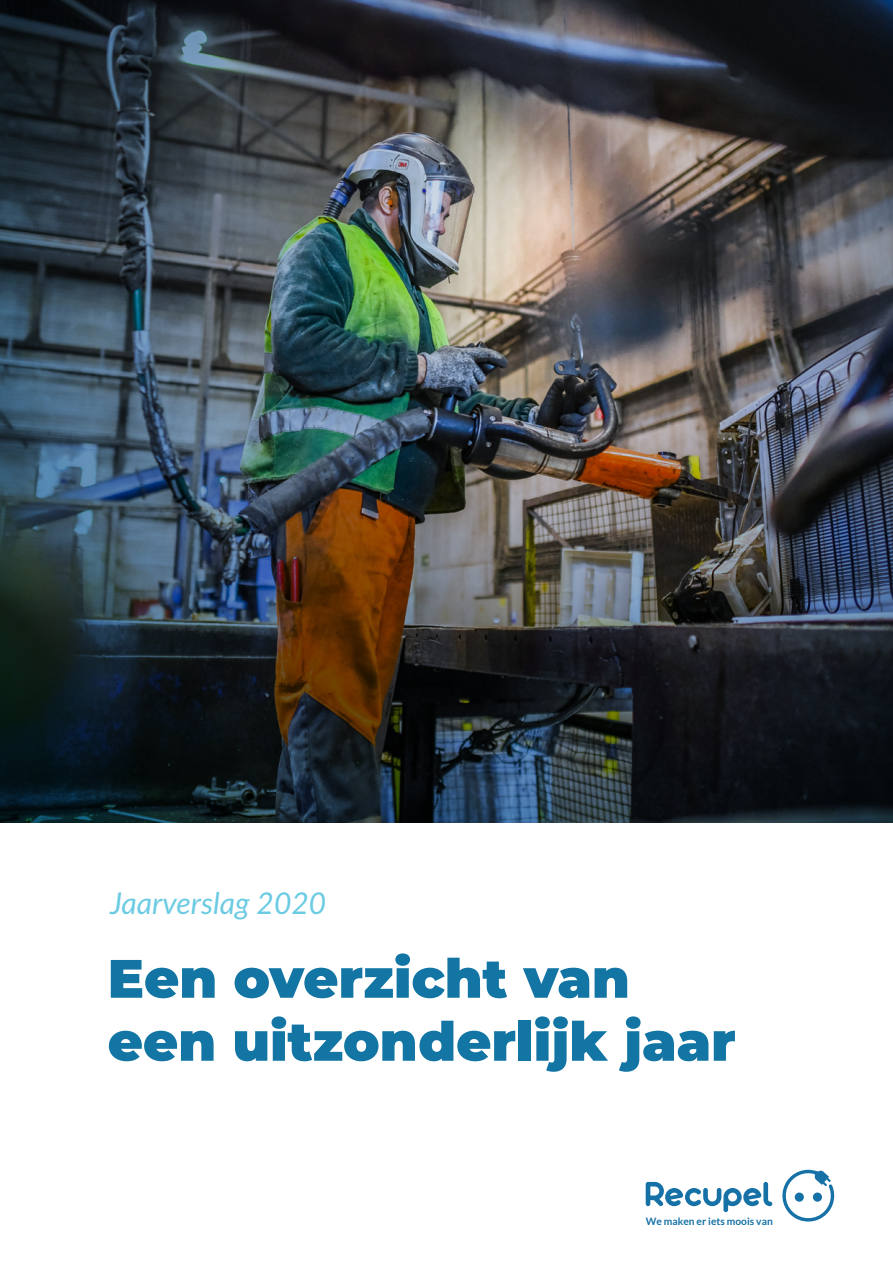
<style>
.page{position:relative;width:893px;height:1263px;background:#fff}
.page>*{position:absolute;margin:0;border:0;box-sizing:border-box;transform-origin:0 0}
.t1{font:900 54px/63px "Montserrat";color:#1275a4}
.t2{font:italic 30px "Lato";color:#6bcbe3}
.t3{font:700 10.2px "Lato";color:#1571a6}
</style>
<div class="page">
<img style="left:0;top:0;width:893px;height:822px">
<svg style="left:646px;top:1182px;width:126px;height:30px"></svg>
<svg style="left:782px;top:1170px;width:53px;height:52px"></svg>
<p class="t2" style="left:110px;top:882px;width:218px">Jaarverslag 2020</p>
<p class="t1" style="left:108px;top:944px;width:629px">Een overzicht van een uitzonderlijk jaar</p>
<p class="t3" style="left:646px;top:1215px;width:129px">We maken er iets moois van</p>
</div>
